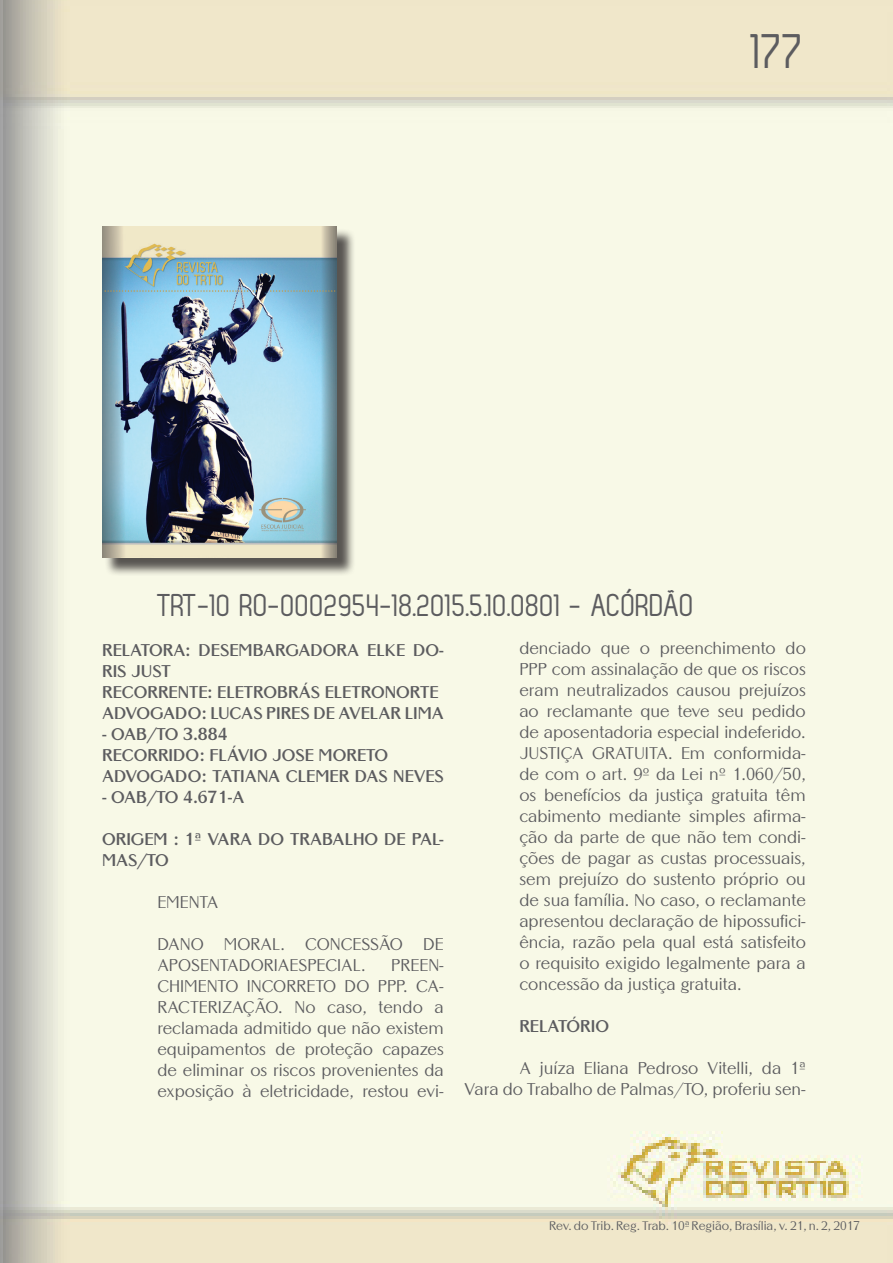
<style>
.page{position:relative;width:893px;height:1263px;background:#fff}
.page>*{position:absolute;margin:0;border:0;box-sizing:border-box;transform-origin:0 0}
.t1{font:49.5px "Zag";color:#5c5c5f}
.TEXTO_GERAL{font:31.5px "Zag";color:#5c5c5f}
.TEXTO_GERAL-2{font:16.5px/21px "Altrincham";color:#5c5c5f;text-align:justify}
.TEXTO_GERAL-3{font:700 16.5px/21px "Altrincham";color:#5c5c5f}
.t2{font:12px "Altrincham";color:#5c5c5f}
</style>
<div class="page">
<img style="left:82px;top:0;width:811px;height:1263px">
<img style="left:0;top:0;width:82px;height:1263px">
<div style="left:104px;top:228px;width:251px;height:348px;background:#231f20;opacity:.75"></div>
<img style="left:102px;top:226px;width:235px;height:331px">
<p class="t1" style="left:752px;top:24px;width:54px">177</p>
<p class="TEXTO_GERAL" style="left:157px;top:588px;width:539px">TRT-10 RO-0002954-18.2015.5.10.0801 - ACÓRDÃO</p>
<p class="TEXTO_GERAL-3" style="left:102px;top:640px;width:343px">RELATORA: DESEMBARGADORA ELKE DO-<br>RIS JUST</p>
<p class="TEXTO_GERAL-3" style="left:102px;top:682px;width:338px">RECORRENTE: ELETROBRÁS ELETRONORTE</p>
<p class="TEXTO_GERAL-3" style="left:102px;top:703px;width:343px">ADVOGADO: LUCAS PIRES DE AVELAR LIMA</p>
<p class="TEXTO_GERAL-3" style="left:102px;top:724px;width:127px">- OAB/TO 3.884</p>
<p class="TEXTO_GERAL-3" style="left:102px;top:745px;width:288px">RECORRIDO: FLÁVIO JOSE MORETO</p>
<p class="TEXTO_GERAL-3" style="left:102px;top:766px;width:343px">ADVOGADO: TATIANA CLEMER DAS NEVES</p>
<p class="TEXTO_GERAL-3" style="left:102px;top:787px;width:144px">- OAB/TO 4.671-A</p>
<p class="TEXTO_GERAL-3" style="left:102px;top:829px;width:343px">ORIGEM : 1ª VARA DO TRABALHO DE PAL-<br>MAS/TO</p>
<p class="TEXTO_GERAL-2" style="left:157px;top:892px;width:63px">EMENTA</p>
<p class="TEXTO_GERAL-2" style="left:157px;top:934px;width:288px">DANO MORAL. CONCESSÃO DE<br>APOSENTADORIAESPECIAL.</p>
<p class="TEXTO_GERAL-2" style="left:519px;top:638px;width:288px">denciado que o preenchimento do PPP com assinalação de que os riscos eram neutralizados causou prejuízos ao reclamante que teve seu pedido de aposentadoria especial indeferido.<br>JUSTIÇA GRATUITA. Em conformida&shy;de com o art. 9º da Lei nº 1.060/50, os benefícios da justiça gratuita têm cabimento mediante simples afirma&shy;ção da parte de que não tem condi&shy;ções de pagar as custas processuais, sem prejuízo do sustento próprio ou de sua família. No caso, o reclamante apresentou declaração de hipossufici&shy;ência, razão pela qual está satisfeito o requisito exigido legalmente para a concessão da justiça gratuita.</p>
<p class="TEXTO_GERAL-3" style="left:519px;top:1016px;width:91px">RELATÓRIO</p>
<p class="TEXTO_GERAL-2" style="left:464px;top:1058px;width:343px;text-align:right">A juíza Eliana Pedroso Vitelli, da 1ª<br>Vara do Trabalho de Palmas/TO, proferiu sen-</p>
<p class="TEXTO_GERAL-2" style="left:157px;top:955px;width:288px;text-indent:234px">PREEN-CHIMENTO INCORRETO DO PPP. CA-RACTERIZAÇÃO. No caso, tendo a reclamada admitido que não existem equipamentos de proteção capazes de eliminar os riscos provenientes da exposição à eletricidade, restou evi-</p>
<p class="t2" style="left:549px;top:1218px;width:312px">Rev. do Trib. Reg. Trab. 10ª Região, Brasília, v. 21, n. 2, 2017</p>
</div>
